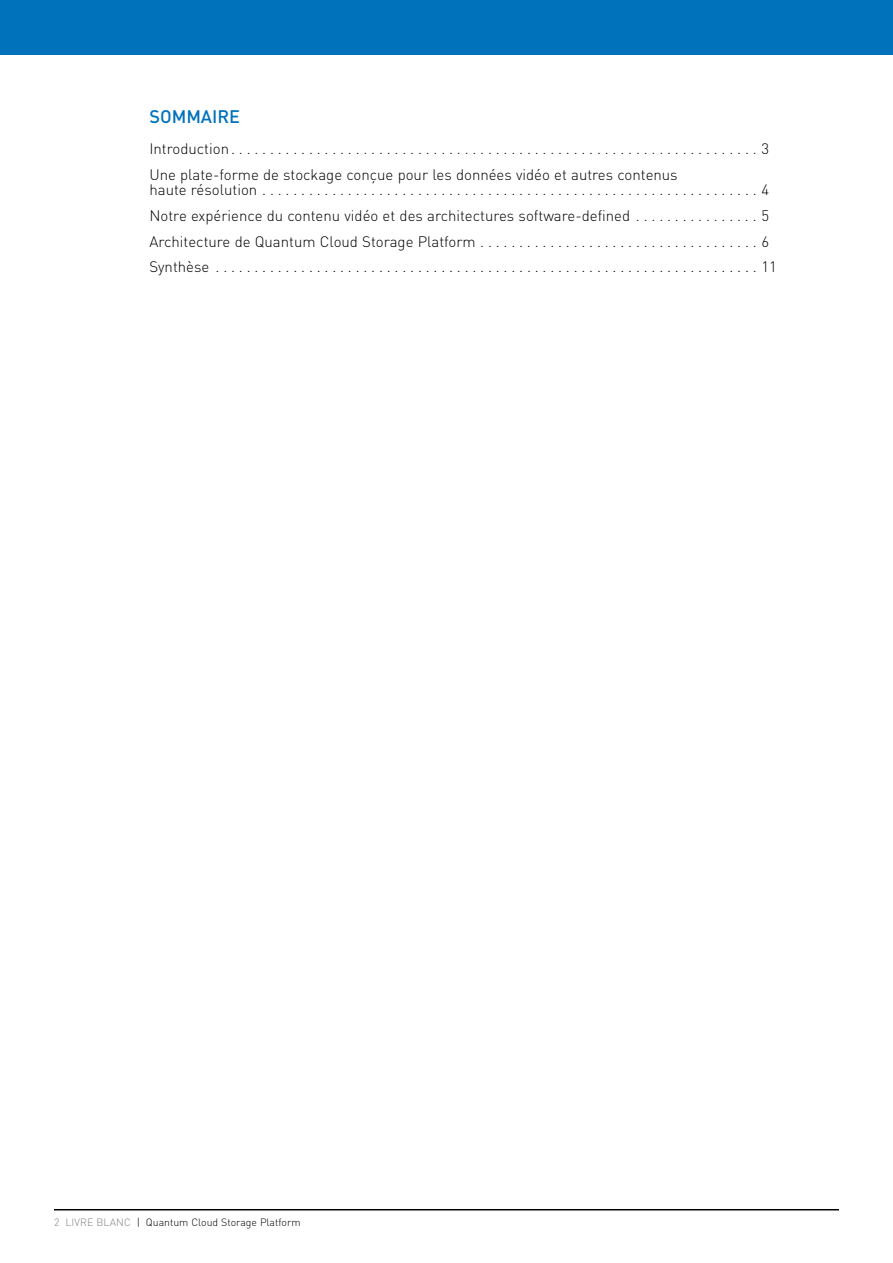
<style>
.page{position:relative;width:893px;height:1263px;background:#fff}
.page>*{position:absolute;margin:0;border:0;box-sizing:border-box;transform-origin:0 0}
.Section_Headers{font:500 18px "DIN Pro";color:#0072bc}
.Content_Text{font:300 15px/15px "DIN Pro";color:#000}
.t1{font:300 10.5px "DIN Pro";color:#000}
.s1{color:#808285}
</style>
<div class="page">
<hr style="left:54px;top:1209px;width:785px;height:1px;background:#000">
<div style="left:0;top:0;width:893px;height:55px;background:#0072bc"></div>
<p class="Section_Headers" style="left:149px;top:102px;width:92px">SOMMAIRE</p>
<p class="Content_Text" style="left:149px;top:140px;width:621px">Introduction . . . . . . . . . . . . . . . . . . . . . . . . . . . . . . . . . . . . . . . . . . . . . . . . . . . . . . . . . . . . . . . . . . . . 3</p>
<p class="Content_Text" style="left:149px;top:166px;width:621px">Une plate-forme de stockage conçue pour les données vidéo et autres contenus<br>haute résolution . . . . . . . . . . . . . . . . . . . . . . . . . . . . . . . . . . . . . . . . . . . . . . . . . . . . . . . . . . . . . . . . 4</p>
<p class="Content_Text" style="left:149px;top:206px;width:621px">Notre expérience du contenu vidéo et des architectures software-defined . . . . . . . . . . . . . . . . 5</p>
<p class="Content_Text" style="left:149px;top:232px;width:621px">Architecture de Quantum Cloud Storage Platform . . . . . . . . . . . . . . . . . . . . . . . . . . . . . . . . . . . . 6</p>
<p class="Content_Text" style="left:149px;top:258px;width:629px">Synthèse . . . . . . . . . . . . . . . . . . . . . . . . . . . . . . . . . . . . . . . . . . . . . . . . . . . . . . . . . . . . . . . . . . . . . . 11</p>
<p class="t1" style="left:54px;top:1214px;width:248px"><span class="s1">2 LIVRE BLANC</span> | Quantum Cloud Storage Platform</p>
</div>
